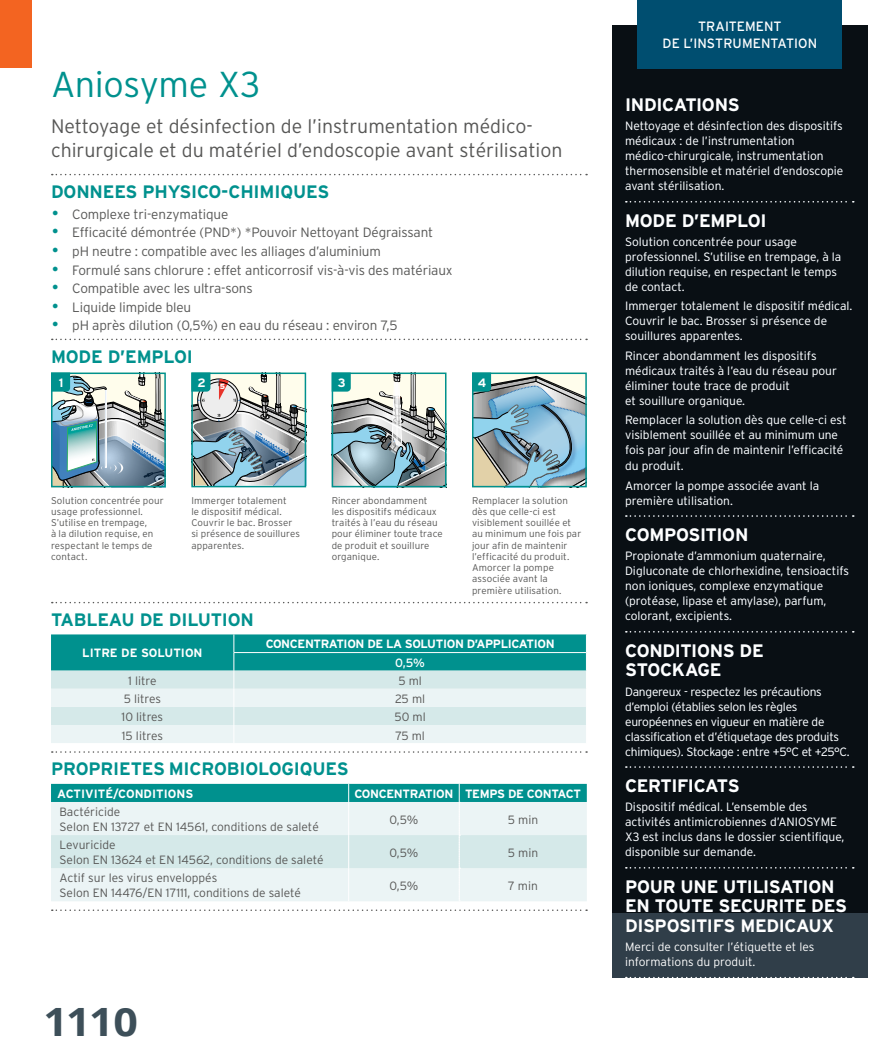
<style>
.page{position:relative;width:893px;height:1063px;background:#fff}
.page>*{position:absolute;margin:0;border:0;box-sizing:border-box;transform-origin:0 0}
.t1{font:700 39px "Open Sans";color:#3d4f59;scale:1.1 1}
.t2{font:300 36px "Interstate";letter-spacing:-.01em;color:#00918e}
.t3{font:300 19.5px/24px "Interstate";color:#575756}
.t4{font:700 18px/19.5px "Interstate";letter-spacing:-.02em;color:#fff}
.t5{font:700 18px "Interstate";letter-spacing:-.01em;color:#00918e}
.t6{font:300 13.5px "Interstate";letter-spacing:-.01em;color:#575756}
.t7{font:13.5px/16.5px "Interstate";letter-spacing:.005em;color:#fff;text-align:center}
.t8{font:700 12.15px "Interstate";color:#fff}
.t9{font:300 12px/15px "Interstate";color:#fff}
.t10{font:300 12px/15px "Interstate";color:#575756}
.t11{font:300 12px/15px "Interstate";letter-spacing:-.02em;color:#fff}
.t12{font:700 12px "Interstate";letter-spacing:-.03em;color:#fff}
.t13{font:700 12px "Interstate";color:#fff}
.t14{font:12px "Interstate";color:#fff}
.t15{font:300 9.75px/11.2px "Interstate";letter-spacing:.01em;color:#575756}
.s1{color:#00918e}
</style>
<div class="page">
<div style="left:0;top:0;width:32px;height:68px;background:#f36421"></div>
<svg style="left:52px;top:174px;width:535px;height:1px"></svg>
<svg style="left:52px;top:339px;width:535px;height:1px"></svg>
<svg style="left:52px;top:751px;width:535px;height:2px"></svg>
<svg style="left:52px;top:602px;width:535px;height:1px"></svg>
<svg style="left:52px;top:909px;width:535px;height:2px"></svg>
<svg style="left:51px;top:373px;width:115px;height:114px;background:#94afb4"></svg>
<svg style="left:191px;top:373px;width:115px;height:114px;background:#98aaad"></svg>
<svg style="left:332px;top:373px;width:114px;height:114px;background:#9cafaf"></svg>
<svg style="left:472px;top:373px;width:115px;height:114px;background:#8aadb7"></svg>
<svg style="left:51px;top:784px;width:536px;height:117px;background:#c0e1e1"></svg>
<svg style="left:51px;top:634px;width:536px;height:109px;background:#97d0cf"></svg>
<hr style="left:233px;top:652px;width:354px;height:1px;background:#fff">
<svg style="left:612px;top:26px;width:255px;height:952px;background:#0b1217"></svg>
<svg style="left:626px;top:201px;width:228px;height:2px"></svg>
<svg style="left:626px;top:515px;width:228px;height:2px"></svg>
<svg style="left:626px;top:631px;width:228px;height:2px"></svg>
<svg style="left:626px;top:766px;width:228px;height:2px"></svg>
<svg style="left:626px;top:867px;width:228px;height:2px"></svg>
<svg style="left:626px;top:977px;width:228px;height:1px"></svg>
<div style="left:638px;top:0;width:204px;height:68px;background:#004e70"></div>
<h2 class="t2" style="left:51px;top:64px;width:211px">Aniosyme X3</h2>
<h3 class="t3" style="left:51px;top:114px;width:513px">Nettoyage et désinfection de l’instrumentation médico&shy;chirurgicale et du matériel d’endoscopie avant stérilisation</h3>
<h3 class="t5" style="left:51px;top:182px;width:280px">DONNEES PHYSICO-CHIMIQUES</h3>
<p class="t6" style="left:51px;top:206px;width:179px"><span class="s1">•</span> Complexe tri-enzymatique</p>
<p class="t6" style="left:51px;top:225px;width:384px"><span class="s1">•</span> Efficacité démontrée (PND*) *Pouvoir Nettoyant Dégraissant</p>
<p class="t6" style="left:51px;top:244px;width:331px"><span class="s1">•</span> pH neutre : compatible avec les alliages d’aluminium</p>
<p class="t6" style="left:51px;top:262px;width:403px"><span class="s1">•</span> Formulé sans chlorure : effet anticorrosif vis-à-vis des matériaux</p>
<p class="t6" style="left:51px;top:281px;width:203px"><span class="s1">•</span> Compatible avec les ultra-sons</p>
<p class="t6" style="left:51px;top:299px;width:142px"><span class="s1">•</span> Liquide limpide bleu</p>
<p class="t6" style="left:51px;top:318px;width:348px"><span class="s1">•</span> pH après dilution (0,5%) en eau du réseau : environ 7,5</p>
<h3 class="t5" style="left:51px;top:346px;width:143px">MODE D’EMPLOI</h3>
<p class="t8" style="left:59px;top:376px;width:6px">1</p>
<p class="t8" style="left:197px;top:376px;width:29px">2 <sub>5</sub></p>
<p class="t8" style="left:338px;top:376px;width:9px">3</p>
<p class="t8" style="left:478px;top:376px;width:10px">4</p>
<p class="t15" style="left:51px;top:495px;width:114px">Solution concentrée pour usage professionnel.<br>S’utilise en trempage,<br>à la dilution requise, en respectant le temps de contact.</p>
<p class="t15" style="left:332px;top:495px;width:113px">Rincer abondamment<br>les dispositifs médicaux traités à l’eau du réseau pour éliminer toute trace de produit et souillure organique.</p>
<p class="t15" style="left:472px;top:495px;width:111px">Remplacer la solution dès que celle-ci est visiblement souillée et au minimum une fois par jour afin de maintenir l’efficacité du produit.<br>Amorcer la pompe associée avant la première utilisation.</p>
<p class="t15" style="left:191px;top:495px;width:110px">Immerger totalement<br>le dispositif médical.<br>Couvrir le bac. Brosser si présence de souillures apparentes.</p>
<h3 class="t5" style="left:51px;top:610px;width:205px">TABLEAU DE DILUTION</h3>
<p class="t13" style="left:82px;top:646px;width:122px">LITRE DE SOLUTION</p>
<p class="t12" style="left:266px;top:637px;width:290px">CONCENTRATION DE LA SOLUTION D’APPLICATION</p>
<p class="t14" style="left:395px;top:656px;width:31px">0,5%</p>
<p class="t10" style="left:128px;top:673px;width:30px">1 litre</p>
<p class="t10" style="left:398px;top:673px;width:25px">5 ml</p>
<p class="t10" style="left:124px;top:692px;width:39px">5 litres</p>
<p class="t10" style="left:395px;top:692px;width:32px">25 ml</p>
<p class="t10" style="left:122px;top:710px;width:43px">10 litres</p>
<p class="t10" style="left:394px;top:710px;width:33px">50 ml</p>
<p class="t10" style="left:122px;top:728px;width:43px">15 litres</p>
<p class="t10" style="left:395px;top:728px;width:31px">75 ml</p>
<h3 class="t5" style="left:51px;top:759px;width:299px">PROPRIETES MICROBIOLOGIQUES</h3>
<p class="t13" style="left:57px;top:787px;width:138px">ACTIVITÉ/CONDITIONS</p>
<p class="t12" style="left:354px;top:787px;width:228px">CONCENTRATION TEMPS DE CONTACT</p>
<p class="t10" style="left:60px;top:804px;width:261px">Bactéricide<br>Selon EN 13727 et EN 14561, conditions de saleté</p>
<p class="t10" style="left:390px;top:812px;width:30px">0,5%</p>
<p class="t10" style="left:508px;top:812px;width:32px">5 min</p>
<p class="t10" style="left:60px;top:837px;width:266px">Levuricide<br>Selon EN 13624 et EN 14562, conditions de saleté</p>
<p class="t10" style="left:390px;top:845px;width:30px">0,5%</p>
<p class="t10" style="left:508px;top:845px;width:32px">5 min</p>
<p class="t10" style="left:60px;top:870px;width:243px">Actif sur les virus enveloppés<br>Selon EN 14476/EN 17111, conditions de saleté</p>
<p class="t10" style="left:390px;top:878px;width:30px">0,5%</p>
<p class="t10" style="left:508px;top:878px;width:31px">7 min</p>
<p class="t10" style="left:60px;top:997px;width:72px;line-height:18.1px">Aniosyme X3<br>Aniosyme X3</p>
<h1 class="t1" style="left:43px;top:994px;width:87px">1110</h1>
<p class="t7" style="left:663px;top:18px;width:156px">TRAITEMENT<br>DE L’INSTRUMENTATION</p>
<h3 class="t4" style="left:625px;top:95px;width:116px">INDICATIONS</h3>
<p class="t9" style="left:625px;top:119px;width:220px">Nettoyage et désinfection des dispositifs médicaux : de l’instrumentation médico-chirurgicale, instrumentation thermosensible et matériel d’endoscopie avant stérilisation.</p>
<h3 class="t4" style="left:625px;top:211px;width:143px">MODE D’EMPLOI</h3>
<p class="t9" style="left:625px;top:234px;width:218px">Solution concentrée pour usage professionnel. S’utilise en trempage, à la dilution requise, en respectant le temps de contact.</p>
<p class="t9" style="left:625px;top:299px;width:229px">Immerger totalement le dispositif médical.<br>Couvrir le bac. Brosser si présence de souillures apparentes.</p>
<p class="t9" style="left:625px;top:348px;width:213px">Rincer abondamment les dispositifs médicaux traités à l’eau du réseau pour éliminer toute trace de produit<br>et souillure organique.</p>
<p class="t9" style="left:625px;top:412px;width:223px">Remplacer la solution dès que celle-ci est visiblement souillée et au minimum une fois par jour afin de maintenir l’efficacité</p>
<p class="t9" style="left:625px;top:456px;width:196px;line-height:19.2px">du produit.<br>Amorcer la pompe associée avant la</p>
<p class="t9" style="left:625px;top:493px;width:109px">première utilisation.</p>
<h3 class="t4" style="left:625px;top:525px;width:125px">COMPOSITION</h3>
<p class="t9" style="left:625px;top:549px;width:225px">Propionate d’ammonium quaternaire, Digluconate de chlorhexidine, tensioactifs non ioniques, complexe enzymatique (protéase, lipase et amylase), parfum, colorant, excipients.</p>
<h3 class="t4" style="left:625px;top:641px;width:140px">CONDITIONS DE<br>STOCKAGE</h3>
<p class="t11" style="left:625px;top:684px;width:226px">Dangereux - respectez les précautions d’emploi (établies selon les règles européennes en vigueur en matière de classification et d’étiquetage des produits chimiques). Stockage : entre +5°C et +25°C.</p>
<h3 class="t4" style="left:625px;top:776px;width:116px">CERTIFICATS</h3>
<p class="t9" style="left:625px;top:800px;width:221px">Dispositif médical. L’ensemble des activités antimicrobiennes d’ANIOSYME X3 est inclus dans le dossier scientifique, disponible sur demande.</p>
<h3 class="t4" style="left:625px;top:877px;width:224px">POUR UNE UTILISATION<br>EN TOUTE SECURITE DES<br>DISPOSITIFS MEDICAUX</h3>
<p class="t9" style="left:625px;top:939px;width:191px">Merci de consulter l’étiquette et les informations du produit.</p>
</div>
